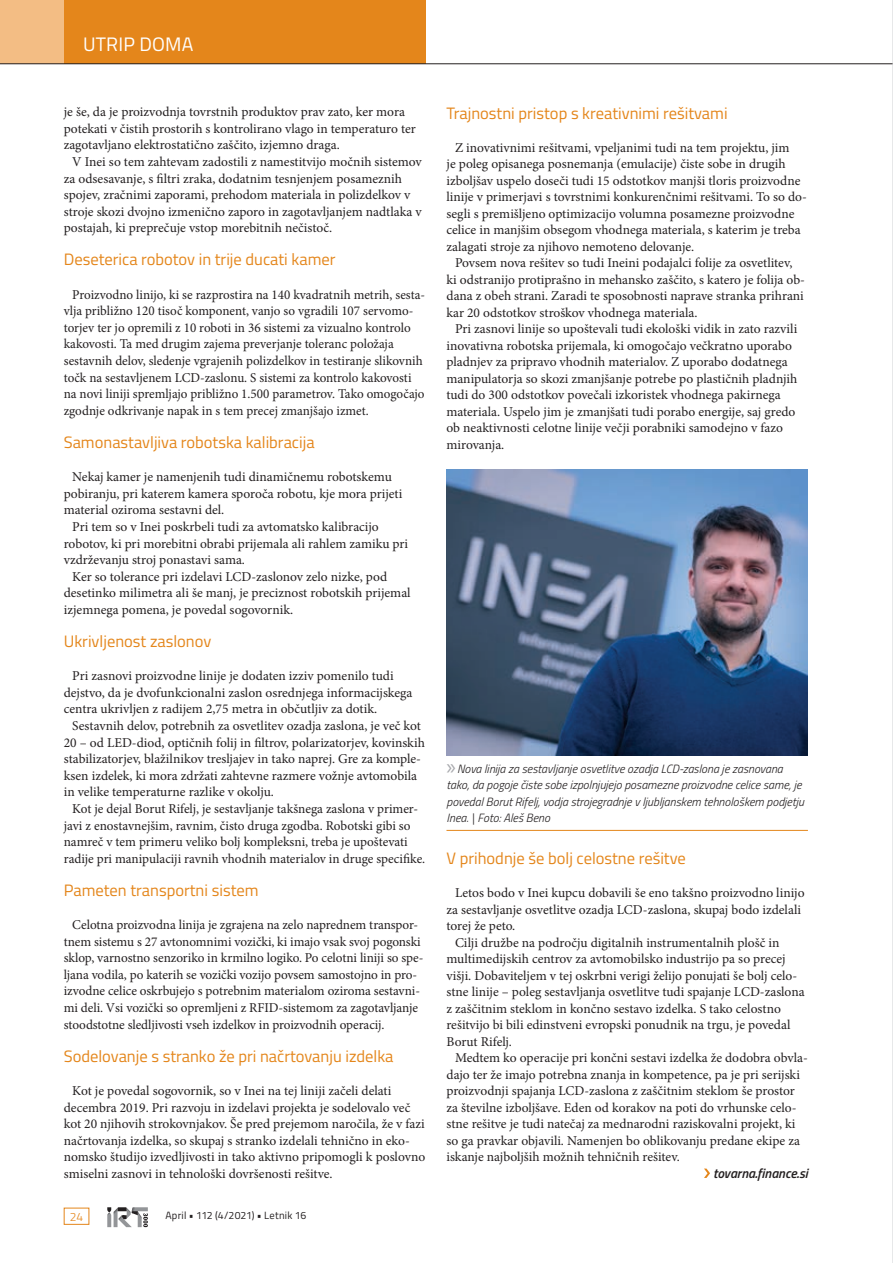
<style>
.page{position:relative;width:893px;height:1263px;background:#fff}
.page>*{position:absolute;margin:0;border:0;box-sizing:border-box;transform-origin:0 0}
.t1{font:19.5px "Titillium";letter-spacing:.01em;color:#fff}
.Vsebina_-_podnaslov{font:16.5px "Titillium";color:#e4861b}
.vsebina_-_body_text{font:13.5px/16.6px "Minion Pro";color:#231f20}
.Novica_-_url{font:italic 600 13.5px "Titillium";color:#231f20}
.t2{font:italic 300 12px/16.5px "Titillium";color:#231f20}
.t3{font:300 12px "Titillium";color:#e4861b}
.t4{font:10.5px "Titillium";letter-spacing:.015em;color:#231f20}
.s1{font-family:"Myriad Pro";font-weight:400;font-style:normal;font-size:22.5px;color:#a8a9ad}
</style>
<div class="page">
<div style="left:0;top:0;width:64px;height:64px;background:#f3bd84"></div>
<div style="left:64px;top:0;width:361px;height:64px;background:#e4861b"></div>
<svg style="left:107px;top:1207px;width:41px;height:20px"></svg>
<div style="left:64px;top:1208px;width:25px;height:17px;border:1px solid #e4861b"></div>
<svg style="left:704px;top:1168px;width:6px;height:10px"></svg>
<img style="left:446px;top:470px;width:362px;height:285px">
<hr style="left:446px;top:830px;width:362px;height:1px;background:#e4861b">
<hr style="left:0;top:63px;width:893px;height:1px;background:#231f20">
<hr style="left:892px;top:0;width:1px;height:1263px;background:#d1d2d4">
<h1 class="t1" style="left:83px;top:30px;width:112px">UTRIP DOMA</h1>
<p class="vsebina_-_body_text" style="left:64px;top:104px;width:354px">je še, da je proizvodnja tovrstnih produktov prav zato, ker mora potekati v čistih prostorih s kontrolirano vlago in temperaturo ter zagotavljano elektrostatično zaščito, izjemno draga.</p>
<p class="vsebina_-_body_text" style="left:64px;top:153px;width:359px;text-indent:9px">V Inei so tem zahtevam zadostili z namestitvijo močnih sistemov za odsesavanje, s filtri zraka, dodatnim tesnjenjem posameznih spojev, zračnimi zaporami, prehodom materiala in polizdelkov v stroje skozi dvojno izmenično zaporo in zagotavljanjem nadtlaka v postajah, ki preprečuje vstop morebitnih nečistoč.</p>
<p class="Vsebina_-_podnaslov" style="left:64px;top:248px;width:273px">Deseterica robotov in trije ducati kamer</p>
<p class="vsebina_-_body_text" style="left:64px;top:286px;width:363px;text-indent:9px">Proizvodno linijo, ki se razprostira na 140 kvadratnih metrih, sesta&shy;vlja približno 120 tisoč komponent, vanjo so vgradili 107 servomo&shy;torjev ter jo opremili z 10 roboti in 36 sistemi za vizualno kontrolo kakovosti. Ta med drugim zajema preverjanje toleranc položaja sestavnih delov, sledenje vgrajenih polizdelkov in testiranje slikovnih točk na sestavljenem LCD-zaslonu. S sistemi za kontrolo kakovosti na novi liniji spremljajo približno 1.500 parametrov. Tako omogočajo zgodnje odkrivanje napak in s tem precej zmanjšajo izmet.</p>
<p class="Vsebina_-_podnaslov" style="left:64px;top:430px;width:252px">Samonastavljiva robotska kalibracija</p>
<p class="vsebina_-_body_text" style="left:64px;top:468px;width:340px;text-indent:9px">Nekaj kamer je namenjenih tudi dinamičnemu robotskemu pobiranju, pri katerem kamera sporoča robotu, kje mora prijeti material oziroma sestavni del.</p>
<p class="vsebina_-_body_text" style="left:64px;top:518px;width:346px;text-indent:9px">Pri tem so v Inei poskrbeli tudi za avtomatsko kalibracijo robotov, ki pri morebitni obrabi prijemala ali rahlem zamiku pri vzdrževanju stroj ponastavi sama.</p>
<p class="vsebina_-_body_text" style="left:64px;top:568px;width:348px;text-indent:9px">Ker so tolerance pri izdelavi LCD-zaslonov zelo nizke, pod desetinko milimetra ali še manj, je preciznost robotskih prijemal izjemnega pomena, je povedal sogovornik.</p>
<p class="Vsebina_-_podnaslov" style="left:64px;top:629px;width:149px">Ukrivljenost zaslonov</p>
<p class="vsebina_-_body_text" style="left:64px;top:667px;width:350px;text-indent:9px">Pri zasnovi proizvodne linije je dodaten izziv pomenilo tudi dejstvo, da je dvofunkcionalni zaslon osrednjega informacijskega centra ukrivljen z radijem 2,75 metra in občutljiv za dotik.</p>
<p class="vsebina_-_body_text" style="left:64px;top:717px;width:363px;text-indent:9px">Sestavnih delov, potrebnih za osvetlitev ozadja zaslona, je več kot 20 – od LED-diod, optičnih folij in filtrov, polarizatorjev, kovinskih stabilizatorjev, blažilnikov tresljajev in tako naprej. Gre za komple&shy;ksen izdelek, ki mora zdržati zahtevne razmere vožnje avtomobila in velike temperaturne razlike v okolju.</p>
<p class="vsebina_-_body_text" style="left:64px;top:800px;width:363px;text-indent:9px">Kot je dejal Borut Rifelj, je sestavljanje takšnega zaslona v primer&shy;javi z enostavnejšim, ravnim, čisto druga zgodba. Robotski gibi so namreč v tem primeru veliko bolj kompleksni, treba je upoštevati radije pri manipulaciji ravnih vhodnih materialov in druge specifike.</p>
<p class="Vsebina_-_podnaslov" style="left:64px;top:878px;width:196px">Pameten transportni sistem</p>
<p class="vsebina_-_body_text" style="left:64px;top:916px;width:361px;text-indent:9px">Celotna proizvodna linija je zgrajena na zelo naprednem transpor&shy;tnem sistemu s 27 avtonomnimi vozički, ki imajo vsak svoj pogonski sklop, varnostno senzoriko in krmilno logiko. Po celotni liniji so spe&shy;ljana vodila, po katerih se vozički vozijo povsem samostojno in pro&shy;izvodne celice oskrbujejo s potrebnim materialom oziroma sestavni&shy;mi deli. Vsi vozički so opremljeni z RFID-sistemom za zagotavljanje stoodstotne sledljivosti vseh izdelkov in proizvodnih operacij.</p>
<p class="Vsebina_-_podnaslov" style="left:64px;top:1044px;width:331px">Sodelovanje s stranko že pri načrtovanju izdelka</p>
<p class="vsebina_-_body_text" style="left:64px;top:1082px;width:363px;text-indent:9px">Kot je povedal sogovornik, so v Inei na tej liniji začeli delati decembra 2019. Pri razvoju in izdelavi projekta je sodelovalo več kot 20 njihovih strokovnjakov. Še pred prejemom naročila, že v fazi načrtovanja izdelka, so skupaj s stranko izdelali tehnično in eko&shy;nomsko študijo izvedljivosti in tako aktivno pripomogli k poslovno smiselni zasnovi in tehnološki dovršenosti rešitve.</p>
<p class="t3" style="left:70px;top:1208px;width:15px">24</p>
<p class="t4" style="left:165px;top:1208px;width:142px">April • 112 (4/2021) • Letnik 16</p>
<p class="Vsebina_-_podnaslov" style="left:446px;top:101px;width:283px">Trajnostni pristop s kreativnimi rešitvami</p>
<p class="vsebina_-_body_text" style="left:446px;top:139px;width:362px;text-indent:9px">Z inovativnimi rešitvami, vpeljanimi tudi na tem projektu, jim<br>je poleg opisanega posnemanja (emulacije) čiste sobe in drugih izboljšav uspelo doseči tudi 15 odstotkov manjši tloris proizvodne linije v primerjavi s tovrstnimi konkurenčnimi rešitvami. To so do&shy;segli s premišljeno optimizacijo volumna posamezne proizvodne celice in manjšim obsegom vhodnega materiala, s katerim je treba zalagati stroje za njihovo nemoteno delovanje.</p>
<p class="vsebina_-_body_text" style="left:446px;top:255px;width:360px;text-indent:9px">Povsem nova rešitev so tudi Ineini podajalci folije za osvetlitev, ki odstranijo protiprašno in mehansko zaščito, s katero je folija ob&shy;dana z obeh strani. Zaradi te sposobnosti naprave stranka prihrani kar 20 odstotkov stroškov vhodnega materiala.</p>
<p class="vsebina_-_body_text" style="left:446px;top:321px;width:352px;text-indent:9px">Pri zasnovi linije so upoštevali tudi ekološki vidik in zato razvili inovativna robotska prijemala, ki omogočajo večkratno uporabo pladnjev za pripravo vhodnih materialov. Z uporabo dodatnega manipulatorja so skozi zmanjšanje potrebe po plastičnih pladnjih tudi do 300 odstotkov povečali izkoristek vhodnega pakirnega materiala. Uspelo jim je zmanjšati tudi porabo energije, saj gredo ob neaktivnosti celotne linije večji porabniki samodejno v fazo mirovanja.</p>
<p class="t2" style="left:446px;top:760px;width:359px"><span class="s1">»</span>Nova linija za sestavljanje osvetlitve ozadja LCD-zaslona je zasnovana tako, da pogoje čiste sobe izpolnjujejo posamezne proizvodne celice same, je povedal Borut Rifelj, vodja strojegradnje v ljubljanskem tehnološkem podjetju Inea. | Foto: Aleš Beno</p>
<p class="Vsebina_-_podnaslov" style="left:446px;top:846px;width:241px">V prihodnje še bolj celostne rešitve</p>
<p class="vsebina_-_body_text" style="left:446px;top:885px;width:360px;text-indent:9px">Letos bodo v Inei kupcu dobavili še eno takšno proizvodno linijo za sestavljanje osvetlitve ozadja LCD-zaslona, skupaj bodo izdelali torej že peto.</p>
<p class="vsebina_-_body_text" style="left:446px;top:934px;width:360px;text-indent:9px">Cilji družbe na področju digitalnih instrumentalnih plošč in multimedijskih centrov za avtomobilsko industrijo pa so precej višji. Dobaviteljem v tej oskrbni verigi želijo ponujati še bolj celo&shy;stne linije – poleg sestavljanja osvetlitve tudi spajanje LCD-zaslona z zaščitnim steklom in končno sestavo izdelka. S tako celostno rešitvijo bi bili edinstveni evropski ponudnik na trgu, je povedal Borut Rifelj.</p>
<p class="vsebina_-_body_text" style="left:446px;top:1050px;width:363px;text-indent:9px">Medtem ko operacije pri končni sestavi izdelka že dodobra obvla&shy;dajo ter že imajo potrebna znanja in kompetence, pa je pri serijski proizvodnji spajanja LCD-zaslona z zaščitnim steklom še prostor za številne izboljšave. Eden od korakov na poti do vrhunske celo&shy;stne rešitve je tudi natečaj za mednarodni raziskovalni projekt, ki so ga pravkar objavili. Namenjen bo oblikovanju predane ekipe za iskanje najboljših možnih tehničnih rešitev.</p>
<p class="Novica_-_url" style="left:713px;top:1163px;width:96px">tovarna.finance.si</p>
</div>
